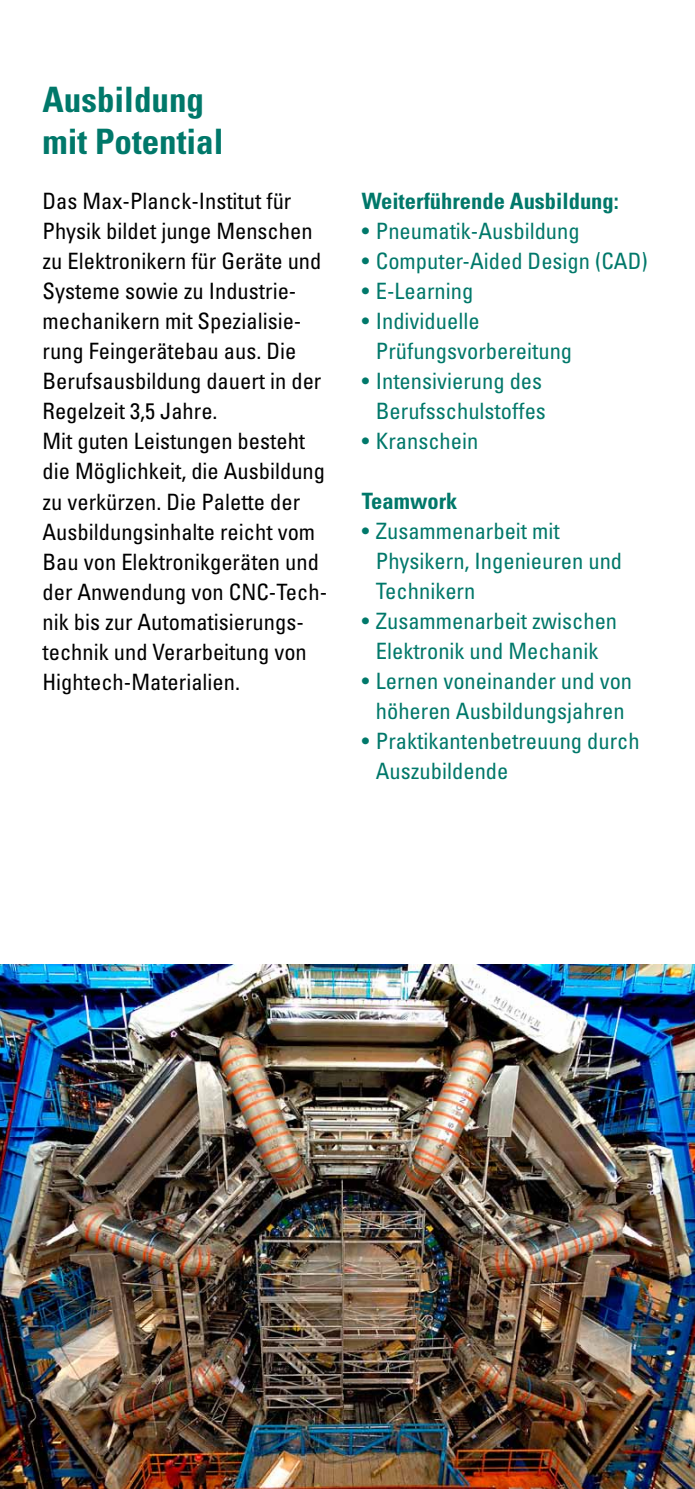
<style>
.page{position:relative;width:695px;height:1489px;background:#fff}
.page>*{position:absolute;margin:0;border:0;box-sizing:border-box;transform-origin:0 0}
.t1{font:700 condensed 35px/42px "Univers";color:#00786a}
.t2{font:condensed 22.5px/30px "Univers";color:#000}
.t3{font:condensed 22.5px/30px "Univers";color:#00786a}
.t4{font:700 condensed 22.5px "Univers";color:#00786a}
</style>
<div class="page">
<img style="left:0;top:964px;width:694px;height:524px">
<hr style="left:694px;top:964px;width:1px;height:524px;background:#d4d3cc">
<h1 class="t1" style="left:43px;top:79px;width:182px">Ausbildung mit Potential</h1>
<p class="t2" style="left:43px;top:186px;width:286px">Das Max-Planck-Institut für<br>Physik bildet junge Menschen zu Elektronikern für Geräte und<br>Systeme sowie zu Industrie&shy;mechanikern mit Spezialisie&shy;rung Feingerätebau aus. Die<br>Berufsausbildung dauert in der<br>Regelzeit 3,5 Jahre.<br>Mit guten Leistungen besteht die Möglichkeit, die Ausbildung zu verkürzen. Die Palette der<br>Ausbildungsinhalte reicht vom<br>Bau von Elektronikgeräten und der Anwendung von CNC-Tech&shy;nik bis zur Automatisierungs&shy;technik und Verarbeitung von<br>Hightech-Materialien.</p>
<p class="t4" style="left:361px;top:187px;width:258px">Weiterführende Ausbildung:</p>
<p class="t3" style="left:361px;top:216px;width:219px">• Pneumatik-Ausbildung</p>
<p class="t3" style="left:361px;top:246px;width:287px">• Computer-Aided Design (CAD)</p>
<p class="t3" style="left:361px;top:276px;width:113px">• E-Learning</p>
<p class="t3" style="left:376px;top:306px;width:198px;text-indent:-14px">• Individuelle<br>Prüfungsvorbereitung</p>
<p class="t3" style="left:361px;top:366px;width:186px;text-align:right">• Intensivierung des<br>Berufsschulstoffes</p>
<p class="t3" style="left:361px;top:426px;width:118px">• Kranschein</p>
<p class="t4" style="left:361px;top:487px;width:97px">Teamwork</p>
<p class="t3" style="left:376px;top:516px;width:248px;text-indent:-14px">• Zusammenarbeit mit<br>Physikern, Ingenieuren und<br>Technikern</p>
<p class="t3" style="left:361px;top:606px;width:257px;text-align:center">• Zusammenarbeit zwischen<br>Elektronik und Mechanik</p>
<p class="t3" style="left:361px;top:666px;width:272px;text-align:center">• Lernen voneinander und von höheren Ausbildungsjahren</p>
<p class="t3" style="left:376px;top:726px;width:265px;text-indent:-14px">• Praktikantenbetreuung durch<br>Auszubildende</p>
</div>
